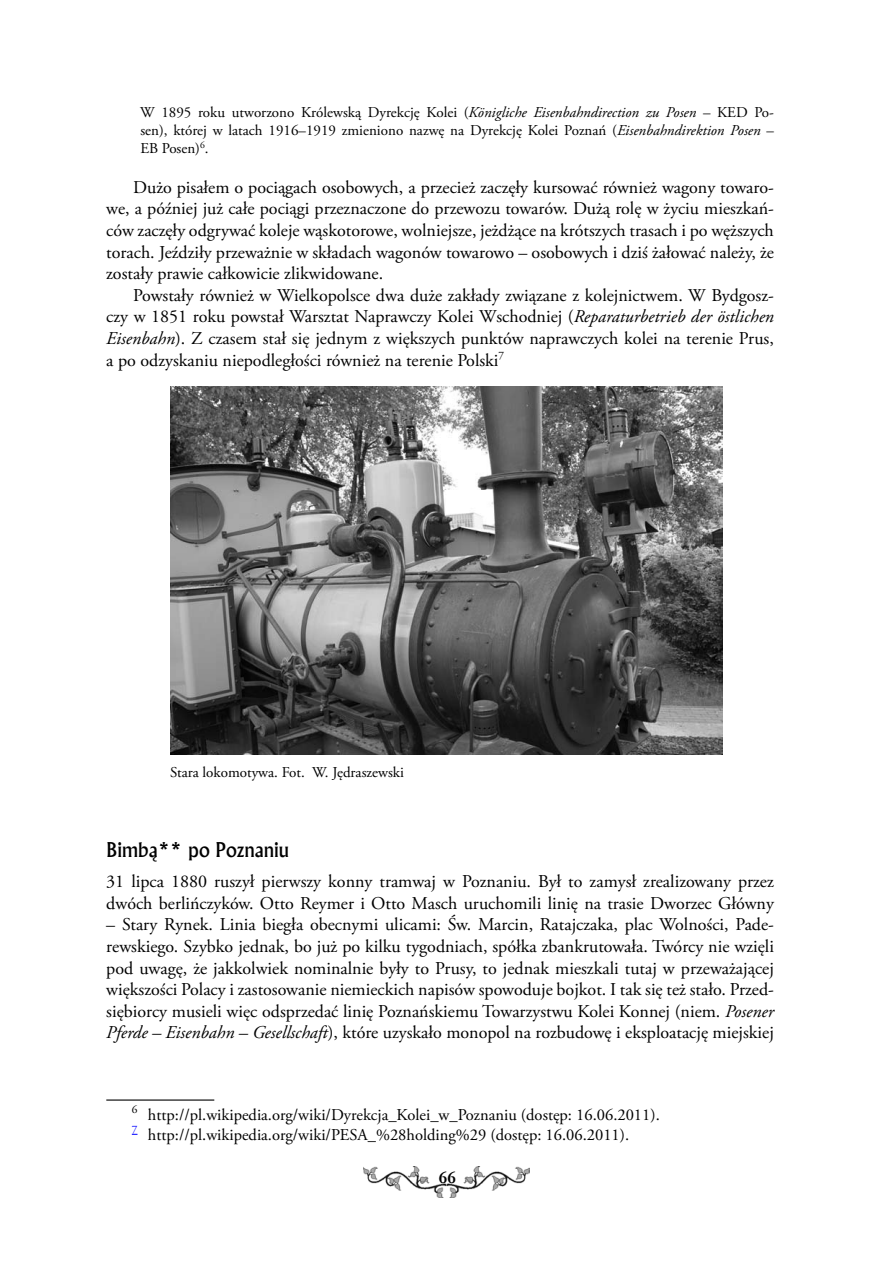
<style>
.page{position:relative;width:893px;height:1263px;background:#fff}
.page>*{position:absolute;margin:0;border:0;box-sizing:border-box;transform-origin:0 0}
.t1{font:500 19.5px "Albertus";color:#000}
.t2{font:18px/21.6px "Adobe Garamond Pro";color:#000;text-align:justify}
.t3{font:700 18px "Garamond";color:#000}
.t4{font:16.5px/19.8px "Adobe Garamond Pro";color:#000}
.t5{font:15px/18px "Adobe Garamond Pro";color:#000;text-align:justify}
.s1{font-style:italic}
</style>
<div class="page">
<img style="left:364px;top:1167px;width:166px;height:31px">
<hr style="left:106px;top:1099px;width:108px;height:1px;background:#000">
<img style="left:170px;top:387px;width:553px;height:368px">
<p class="t5" style="left:140px;top:104px;width:635px">W 1895 roku utworzono Królewską Dyrekcję Kolei (<span class="s1">Königliche Eisenbahndirection zu Posen</span> – KED Po&shy;sen), której w latach 1916–1919 zmieniono nazwę na Dyrekcję Kolei Poznań (<span class="s1">Eisenbahndirektion Posen</span> – EB Posen)<sup>6</sup>.</p>
<p class="t2" style="left:106px;top:177px;width:669px;text-indent:27px">Dużo pisałem o pociągach osobowych, a przecież zaczęły kursować również wagony towaro&shy;we, a później już całe pociągi przeznaczone do przewozu towarów. Dużą rolę w życiu mieszkań&shy;ców zaczęły odgrywać koleje wąskotorowe, wolniejsze, jeżdżące na krótszych trasach i po węższych torach. Jeździły przeważnie w składach wagonów towarowo – osobowych i dziś żałować należy, że zostały prawie całkowicie zlikwidowane.</p>
<p class="t2" style="left:106px;top:285px;width:669px;text-indent:27px">Powstały również w Wielkopolsce dwa duże zakłady związane z kolejnictwem. W Bydgosz&shy;czy w 1851 roku powstał Warsztat Naprawczy Kolei Wschodniej (<span class="s1">Reparaturbetrieb der östlichen Eisenbahn</span>). Z czasem stał się jednym z większych punktów naprawczych kolei na terenie Prus, a po odzyskaniu niepodległości również na terenie Polski<sup>7</sup></p>
<p class="t5" style="left:170px;top:764px;width:235px">Stara lokomotywa. Fot. W. Jędraszewski</p>
<p class="t1" style="left:106px;top:838px;width:185px">Bimbą** po Poznaniu</p>
<p class="t2" style="left:106px;top:871px;width:669px">31 lipca 1880 ruszył pierwszy konny tramwaj w Poznaniu. Był to zamysł zrealizowany przez dwóch berlińczyków. Otto Reymer i Otto Masch uruchomili linię na trasie Dworzec Główny</p>
<p class="t2" style="left:106px;top:914px;width:669px">– Stary Rynek. Linia biegła obecnymi ulicami: Św. Marcin, Ratajczaka, plac Wolności, Pade&shy;rewskiego. Szybko jednak, bo już po kilku tygodniach, spółka zbankrutowała. Twórcy nie wzięli pod uwagę, że jakkolwiek nominalnie były to Prusy, to jednak mieszkali tutaj w przeważającej większości Polacy i zastosowanie niemieckich napisów spowoduje bojkot. I tak się też stało. Przed&shy;siębiorcy musieli więc odsprzedać linię Poznańskiemu Towarzystwu Kolei Konnej (niem. <span class="s1">Posener Pferde – Eisenbahn – Gesellschaft</span>), które uzyskało monopol na rozbudowę i eksploatację miejskiej</p>
<p class="t4" style="left:132px;top:1105px;width:530px"><sup>6</sup> http://pl.wikipedia.org/wiki/Dyrekcja_Kolei_w_Poznaniu (dostęp: 16.06.2011).<br><sup>7</sup> http://pl.wikipedia.org/wiki/PESA_%28holding%29 (dostęp: 16.06.2011).</p>
<p class="t3" style="left:439px;top:1165px;width:18px">66</p>
</div>
